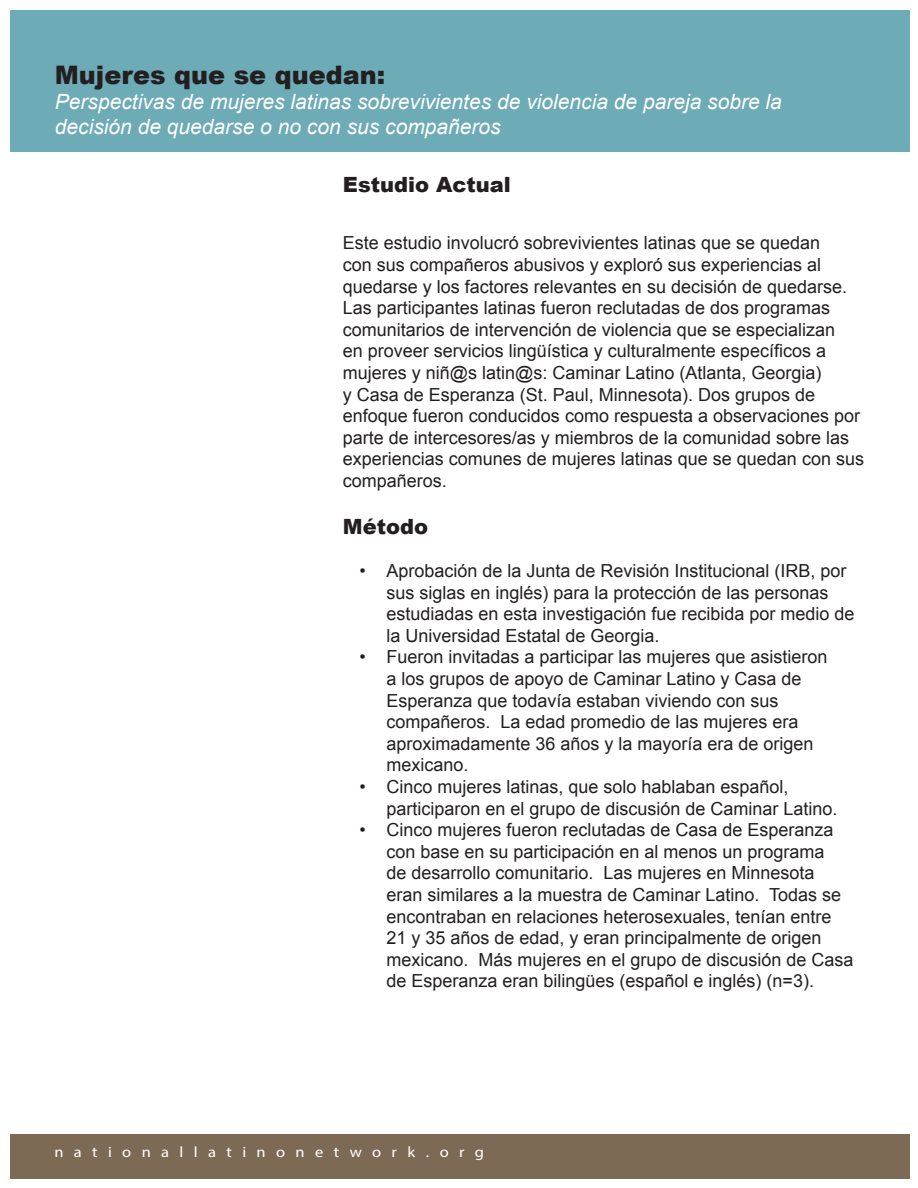
<style>
.page{position:relative;width:918px;height:1188px;background:#fff}
.page>*{position:absolute;margin:0;border:0;box-sizing:border-box;transform-origin:0 0}
.t1{font:900 25.5px "Arial";color:#231f20}
.t2{font:italic 21px/25.2px "Arial";color:#fff}
.t3{font:900 21px "Arial";color:#231f20}
.t4{font:18px/21.6px "Arial";color:#231f20}
.t5{font:15px "Myriad Pro";letter-spacing:.63em;color:#fff;scale:1.1 1}
</style>
<div class="page">
<div style="left:10px;top:10px;width:899px;height:142px;background:#6dabb7"></div>
<div style="left:10px;top:1134px;width:900px;height:45px;background:#7c6a55"></div>
<h1 class="t1" style="left:55px;top:60px;width:332px">Mujeres que se quedan:</h1>
<p class="t2" style="left:55px;top:89px;width:729px">Perspectivas de mujeres latinas sobrevivientes de violencia de pareja sobre la decisión de quedarse o no con sus compañeros</p>
<p class="t3" style="left:343px;top:173px;width:169px">Estudio Actual</p>
<p class="t4" style="left:343px;top:233px;width:523px">Este estudio involucró sobrevivientes latinas que se quedan<br>con sus compañeros abusivos y exploró sus experiencias al quedarse y los factores relevantes en su decisión de quedarse.<br>Las participantes latinas fueron reclutadas de dos programas comunitarios de intervención de violencia que se especializan<br>en proveer servicios lingüística y culturalmente específicos a mujeres y niñ@s latin@s: Caminar Latino (Atlanta, Georgia)<br>y Casa de Esperanza (St. Paul, Minnesota). Dos grupos de enfoque fueron conducidos como respuesta a observaciones por parte de intercesores/as y miembros de la comunidad sobre las experiencias comunes de mujeres latinas que se quedan con sus compañeros.</p>
<p class="t3" style="left:343px;top:515px;width:87px">Método</p>
<p class="t4" style="left:386px;top:560px;width:470px;text-indent:-27px">• Aprobación de la Junta de Revisión Institucional (IRB, por sus siglas en inglés) para la protección de las personas estudiadas en esta investigación fue recibida por medio de la Universidad Estatal de Georgia.</p>
<p class="t4" style="left:386px;top:647px;width:443px;text-indent:-27px">• Fueron invitadas a participar las mujeres que asistieron a los grupos de apoyo de Caminar Latino y Casa de Esperanza que todavía estaban viviendo con sus compañeros. La edad promedio de las mujeres era aproximadamente 36 años y la mayoría era de origen mexicano.</p>
<p class="t4" style="left:386px;top:776px;width:453px;text-indent:-27px">• Cinco mujeres latinas, que solo hablaban español, participaron en el grupo de discusión de Caminar Latino.</p>
<p class="t4" style="left:386px;top:819px;width:469px;text-indent:-27px">• Cinco mujeres fueron reclutadas de Casa de Esperanza con base en su participación en al menos un programa<br>de desarrollo comunitario. Las mujeres en Minnesota eran similares a la muestra de Caminar Latino. Todas se encontraban en relaciones heterosexuales, tenían entre 21 y 35 años de edad, y eran principalmente de origen mexicano. Más mujeres en el grupo de discusión de Casa de Esperanza eran bilingües (español e inglés) (n=3).</p>
<p class="t5" style="left:54px;top:1143px;width:392px">nationallatinonetwork.org</p>
</div>
